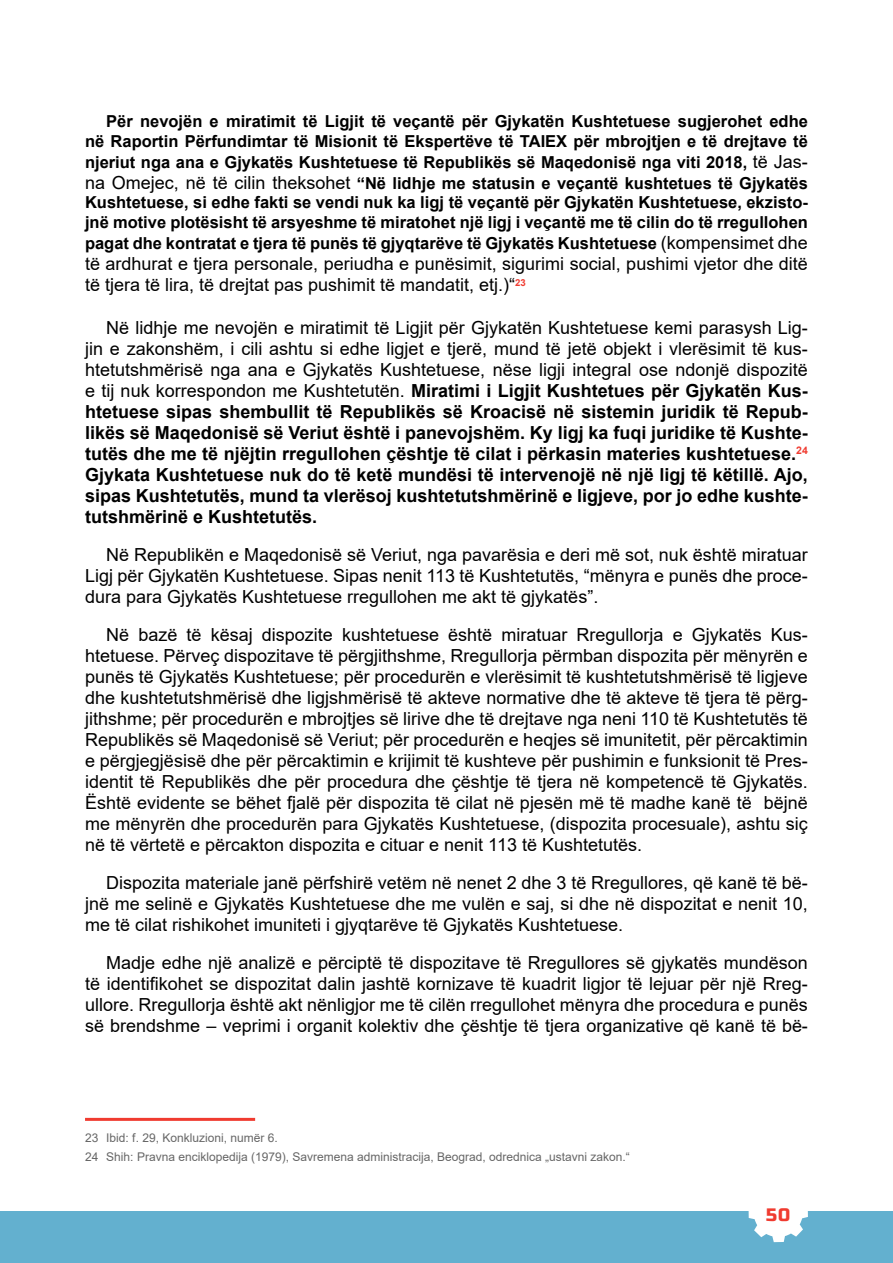
<style>
.page{position:relative;width:893px;height:1263px;background:#fff}
.page>*{position:absolute;margin:0;border:0;box-sizing:border-box;transform-origin:0 0}
.t1{font:18px/21px "Arial";color:#000;text-align:justify}
.t2{font:700 18px/21px "Arial";color:#000;text-align:justify}
.t3{font:18px "Russo One";color:#f03b30}
.t4{font:700 16.5px/20.4px "Arial";color:#000;text-align:justify}
.t5{font:12px/18.6px "Arial";color:#666}
.s1{font-weight:400;font-size:18px}
.s2{font-weight:400}
</style>
<div class="page">
<div style="left:0;top:1212px;width:893px;height:51px;background:#63b0cf"></div>
<svg style="left:748px;top:1211px;width:60px;height:31px"></svg>
<hr style="left:85px;top:1118px;width:170px;height:3px;background:#f03b30">
<p class="t4" style="left:85px;top:111px;width:724px;text-indent:21px">Për nevojën e miratimit të Ligjit të veçantë për Gjykatën Kushtetuese sugjerohet edhe në Raportin Përfundimtar të Misionit të Ekspertëve të TAIEX për mbrojtjen e të drejtave të njeriut nga ana e Gjykatës Kushtetuese të Republikës së Maqedonisë nga viti 2018, <span class="s1">të Jas&shy;na Omejec, në të cilin theksohet</span> “Në lidhje me statusin e veçantë kushtetues të Gjykatës Kushtetuese, si edhe fakti se vendi nuk ka ligj të veçantë për Gjykatën Kushtetuese, ekzisto&shy;jnë motive plotësisht të arsyeshme të miratohet një ligj i veçantë me të cilin do të rregullohen pagat dhe kontratat e tjera të punës të gjyqtarëve të Gjykatës Kushtetuese <span class="s1">(kompensimet dhe</span></p>
<p class="t1" style="left:85px;top:253px;width:724px">të ardhurat e tjera personale, periudha e punësimit, sigurimi social, pushimi vjetor dhe ditë të tjera të lira, të drejtat pas pushimit të mandatit, etj.)“<sup>23</sup></p>
<p class="t2" style="left:85px;top:317px;width:724px;text-indent:21px"><span class="s2">Në lidhje me nevojën e miratimit të Ligjit për Gjykatën Kushtetuese kemi parasysh Lig&shy;jin e zakonshëm, i cili ashtu si edhe ligjet e tjerë, mund të jetë objekt i vlerësimit të kus&shy;htetutshmërisë nga ana e Gjykatës Kushtetuese, nëse ligji integral ose ndonjë dispozitë e tij nuk korrespondon me Kushtetutën.</span> Miratimi i Ligjit Kushtetues për Gjykatën Kus&shy;htetuese sipas shembullit të Republikës së Kroacisë në sistemin juridik të Repub&shy;likës së Maqedonisë së Veriut është i panevojshëm. Ky ligj ka fuqi juridike të Kushte&shy;tutës dhe me të njëjtin rregullohen çështje të cilat i përkasin materies kushtetuese.<sup>24<br></sup>Gjykata Kushtetuese nuk do të ketë mundësi të intervenojë në një ligj të këtillë. Ajo, sipas Kushtetutës, mund ta vlerësoj kushtetutshmërinë e ligjeve, por jo edhe kushte&shy;tutshmërinë e Kushtetutës.</p>
<p class="t1" style="left:85px;top:544px;width:724px;text-indent:21px">Në Republikën e Maqedonisë së Veriut, nga pavarësia e deri më sot, nuk është miratuar Ligj për Gjykatën Kushtetuese. Sipas nenit 113 të Kushtetutës, “mënyra e punës dhe proce&shy;dura para Gjykatës Kushtetuese rregullohen me akt të gjykatës”.</p>
<p class="t1" style="left:85px;top:624px;width:724px;text-indent:21px">Në bazë të kësaj dispozite kushtetuese është miratuar Rregullorja e Gjykatës Kus&shy;htetuese. Përveç dispozitave të përgjithshme, Rregullorja përmban dispozita për mënyrën e punës të Gjykatës Kushtetuese; për procedurën e vlerësimit të kushtetutshmërisë të ligjeve dhe kushtetutshmërisë dhe ligjshmërisë të akteve normative dhe të akteve të tjera të përg&shy;jithshme; për procedurën e mbrojtjes së lirive dhe të drejtave nga neni 110 të Kushtetutës të Republikës së Maqedonisë së Veriut; për procedurën e heqjes së imunitetit, për përcaktimin e përgjegjësisë dhe për përcaktimin e krijimit të kushteve për pushimin e funksionit të Pres&shy;identit të Republikës dhe për procedura dhe çështje të tjera në kompetencë të Gjykatës.<br>Është evidente se bëhet fjalë për dispozita të cilat në pjesën më të madhe kanë të bëjnë me mënyrën dhe procedurën para Gjykatës Kushtetuese, (dispozita procesuale), ashtu siç në të vërtetë e përcakton dispozita e cituar e nenit 113 të Kushtetutës.</p>
<p class="t1" style="left:85px;top:872px;width:724px;text-indent:21px">Dispozita materiale janë përfshirë vetëm në nenet 2 dhe 3 të Rregullores, që kanë të bë&shy;jnë me selinë e Gjykatës Kushtetuese dhe me vulën e saj, si dhe në dispozitat e nenit 10, me të cilat rishikohet imuniteti i gjyqtarëve të Gjykatës Kushtetuese.</p>
<p class="t1" style="left:85px;top:952px;width:724px;text-indent:21px">Madje edhe një analizë e përciptë të dispozitave të Rregullores së gjykatës mundëson të identifikohet se dispozitat dalin jashtë kornizave të kuadrit ligjor të lejuar për një Rreg&shy;ullore. Rregullorja është akt nënligjor me të cilën rregullohet mënyra dhe procedura e punës së brendshme – veprimi i organit kolektiv dhe çështje të tjera organizative që kanë të bë-</p>
<p class="t5" style="left:85px;top:1129px;width:546px">23 Ibid: f. 29, Konkluzioni, numër 6.<br>24 Shih: Pravna enciklopedija (1979), Savremena administracija, Beograd, odrednica „ustavni zakon.“</p>
<p class="t3" style="left:766px;top:1204px;width:26px">50</p>
</div>
